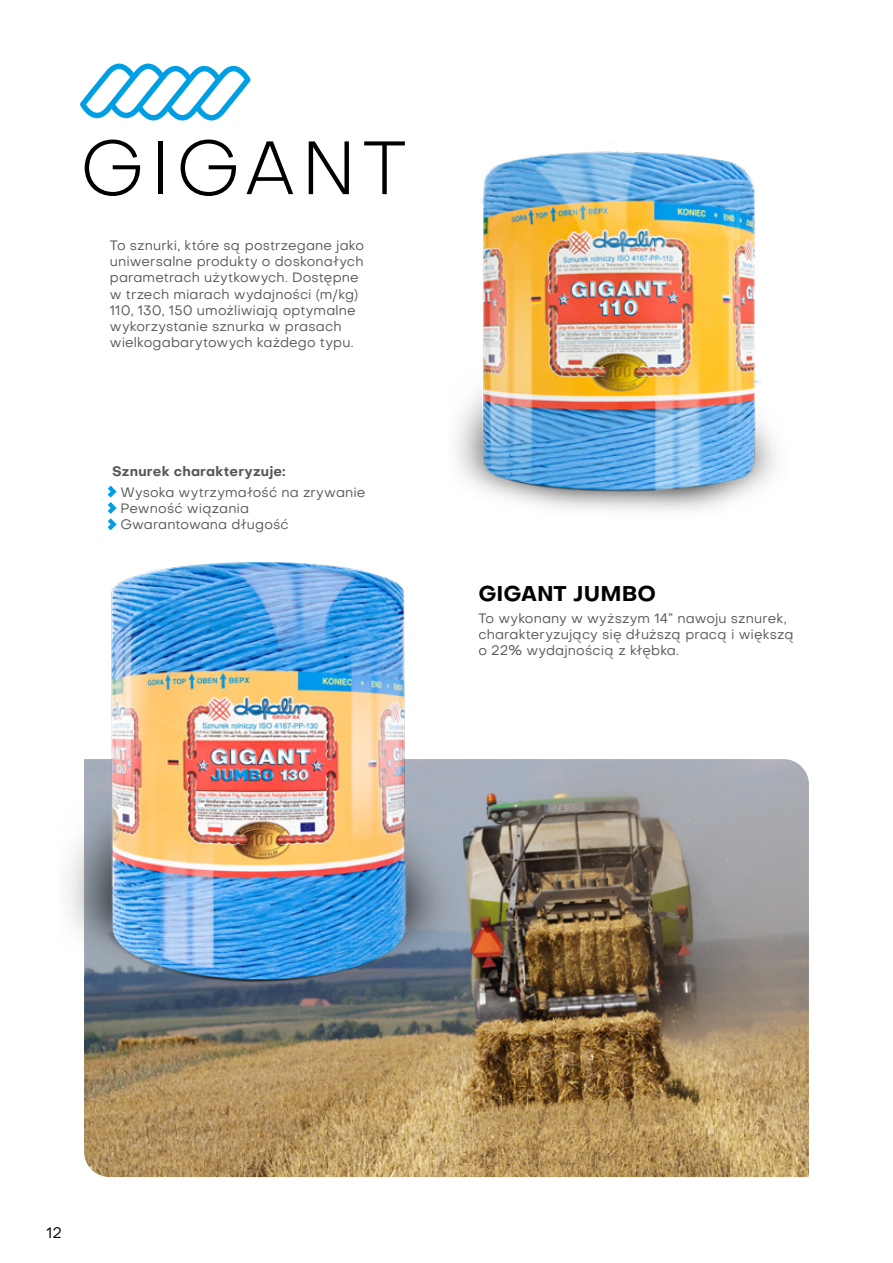
<style>
.page{position:relative;width:893px;height:1263px;background:#fff}
.page>*{position:absolute;margin:0;border:0;box-sizing:border-box;transform-origin:0 0}
.t1{font:300 75px "Objective";letter-spacing:.085em;color:#000}
.t2{font:700 21px "Objective";color:#000}
.t3{font:15px "Objective";color:#000}
.t4{font:13.5px/16.2px "Objective";letter-spacing:.01em;color:#575756}
.t5{font:700 13.5px "Objective";letter-spacing:.01em;color:#575756}
</style>
<div class="page">
<svg style="left:108px;top:486px;width:9px;height:34px"></svg>
<img style="left:84px;top:759px;width:725px;height:418px">
<img style="left:456px;top:143px;width:320px;height:368px">
<img style="left:69px;top:520px;width:395px;height:498px">
<svg style="left:80px;top:64px;width:171px;height:56px"></svg>
<h1 class="t1" style="left:80px;top:119px;width:328px">GIGANT</h1>
<p class="t4" style="left:110px;top:237px;width:256px">To sznurki, które są postrzegane jako uniwersalne produkty o doskonałych parametrach użytkowych. Dostępne w trzech miarach wydajności (m/kg)<br>110, 130, 150 umożliwiają optymalne wykorzystanie sznurka w prasach wielkogabarytowych każdego typu.</p>
<p class="t5" style="left:112px;top:461px;width:175px">Sznurek charakteryzuje:</p>
<p class="t4" style="left:120px;top:484px;width:247px">Wysoka wytrzymałość na zrywanie<br>Pewność wiązania<br>Gwarantowana długość</p>
<h2 class="t2" style="left:478px;top:578px;width:179px">GIGANT JUMBO</h2>
<p class="t4" style="left:478px;top:610px;width:317px">To wykonany w wyższym 14” nawoju sznurek, charakteryzujący się dłuższą pracą i większą o 22% wydajnością z kłębka.</p>
<p class="t3" style="left:46px;top:1223px;width:17px">12</p>
</div>
